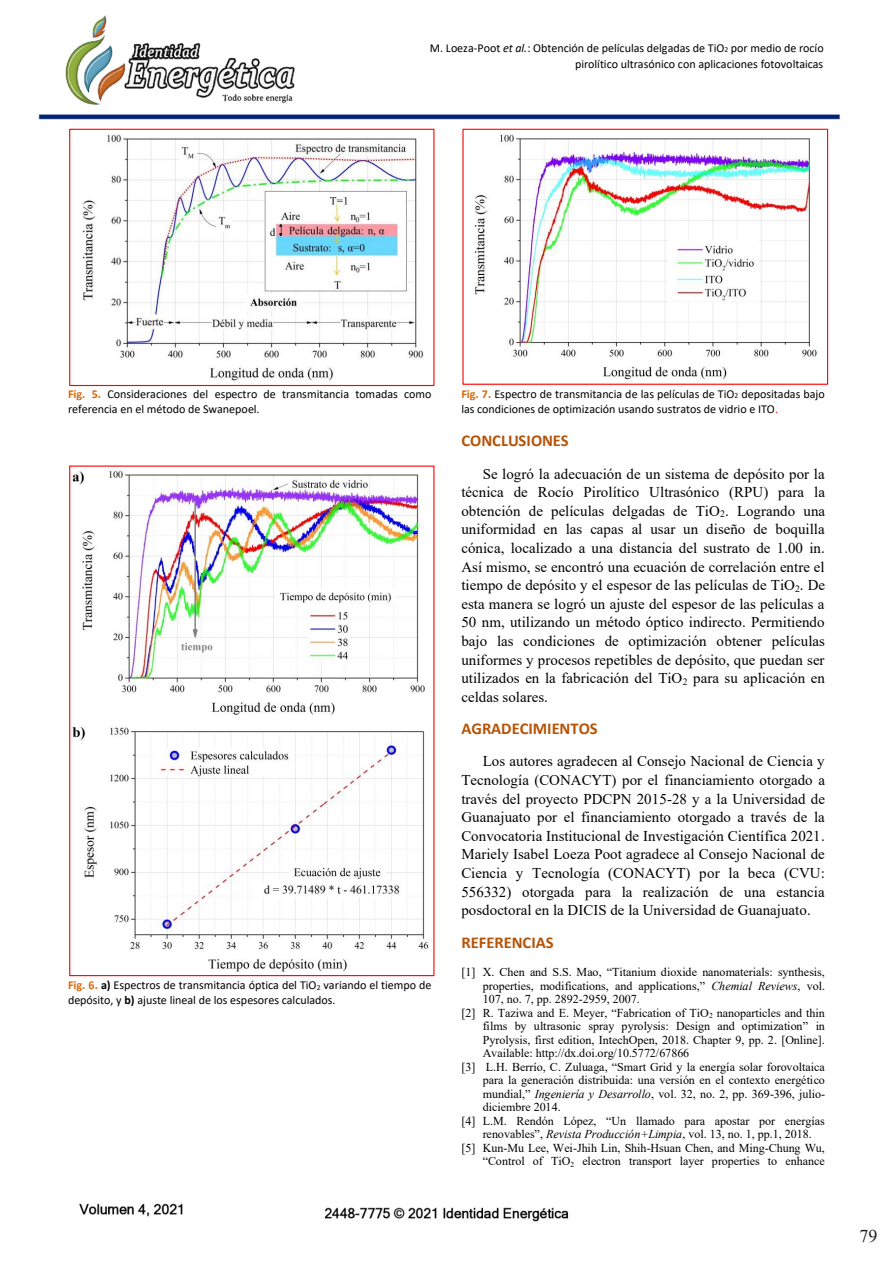
<style>
.page{position:relative;width:893px;height:1263px;background:#fff}
.page>*{position:absolute;margin:0;border:0;box-sizing:border-box;transform-origin:0 0}
.t1{font:18px "Times New Roman";color:#231f20}
.t2{font:700 16.5px "Calibri";color:#b65307}
.t3{font:15px/18.6px "Times New Roman";color:#000;text-align:justify}
.t4{font:12px "Times New Roman";letter-spacing:-.005em;color:#000}
.t5{font:12px/15px "Calibri";letter-spacing:-.005em;color:#000}
.s1{font-style:italic}
.s2{font-size:7.5px}
.s3{font-weight:700;color:#d9670c}
.s4{font-weight:700}
.s5{color:#f00}
</style>
<div class="page">
<img style="left:38px;top:15px;width:802px;height:1207px">
<img style="left:71px;top:131px;width:361px;height:253px">
<div style="left:69px;top:129px;width:365px;height:257px;border:1px solid #f00"></div>
<img style="left:71px;top:467px;width:361px;height:507px">
<img style="left:464px;top:131px;width:362px;height:252px">
<div style="left:462px;top:129px;width:366px;height:256px;border:1px solid #f00"></div>
<p class="t5" style="left:430px;top:39px;width:395px;line-height:15.9px;text-align:right">M. Loeza-Poot <span class="s1">et al.</span>: Obtención de películas delgadas de TiO<span class="s2">2</span> por medio de rocío pirolítico ultrasónico con aplicaciones fotovoltaicas</p>
<p class="t5" style="left:68px;top:386px;width:365px"><span class="s3">Fig. 5.</span> Consideraciones del espectro de transmitancia tomadas como referencia en el método de Swanepoel.</p>
<p class="t5" style="left:68px;top:977px;width:365px"><span class="s3">Fig. 6.</span> <span class="s4">a)</span> Espectros de transmitancia óptica del TiO<span class="s2">2</span> variando el tiempo de depósito, y <span class="s4">b)</span> ajuste lineal de los espesores calculados.</p>
<p class="t5" style="left:461px;top:386px;width:365px"><span class="s3">Fig. 7.</span> Espectro de transmitancia de las películas de TiO<span class="s2">2</span> depositadas bajo las condiciones de optimización usando sustratos de vidrio e ITO<span class="s5">.</span></p>
<p class="t2" style="left:461px;top:429px;width:109px">CONCLUSIONES</p>
<p class="t3" style="left:461px;top:464px;width:365px;text-indent:21px">Se logró la adecuación de un sistema de depósito por la técnica de Rocío Pirolítico Ultrasónico (RPU) para la obtención de películas delgadas de TiO<sub>2</sub>. Logrando una uniformidad en las capas al usar un diseño de boquilla cónica, localizado a una distancia del sustrato de 1.00 in.<br>Así mismo, se encontró una ecuación de correlación entre el tiempo de depósito y el espesor de las películas de TiO<sub>2</sub>. De esta manera se logró un ajuste del espesor de las películas a 50 nm, utilizando un método óptico indirecto. Permitiendo bajo las condiciones de optimización obtener películas uniformes y procesos repetibles de depósito, que puedan ser utilizados en la fabricación del TiO<sub>2</sub> para su aplicación en celdas solares.</p>
<p class="t2" style="left:461px;top:717px;width:138px">AGRADECIMIENTOS</p>
<p class="t3" style="left:461px;top:751px;width:365px;text-indent:21px">Los autores agradecen al Consejo Nacional de Ciencia y Tecnología (CONACYT) por el financiamiento otorgado a través del proyecto PDCPN 2015-28 y a la Universidad de Guanajuato por el financiamiento otorgado a través de la Convocatoria Institucional de Investigación Científica 2021.<br>Mariely Isabel Loeza Poot agradece al Consejo Nacional de Ciencia y Tecnología (CONACYT) por la beca (CVU:<br>556332) otorgada para la realización de una estancia posdoctoral en la DICIS de la Universidad de Guanajuato.</p>
<p class="t2" style="left:461px;top:930px;width:94px">REFERENCIAS</p>
<p class="t4" style="left:461px;top:964px;width:365px">[1] X. Chen and S.S. Mao, “Titanium dioxide nanomaterials: synthesis,</p>
<p class="t4" style="left:483px;top:977px;width:344px">properties, modifications, and applications,” <span class="s1">Chemial Reviews</span>, vol.</p>
<p class="t4" style="left:483px;top:991px;width:159px">107, no. 7, pp. 2892-2959, 2007.</p>
<p class="t4" style="left:461px;top:1004px;width:365px">[2] R. Taziwa and E. Meyer, “Fabrication of TiO<sub>2</sub> nanoparticles and thin</p>
<p class="t4" style="left:483px;top:1018px;width:344px">films by ultrasonic spray pyrolysis: Design and optimization” in</p>
<p class="t4" style="left:483px;top:1031px;width:344px">Pyrolysis, first edition, IntechOpen, 2018. Chapter 9, pp. 2. [Online].</p>
<p class="t4" style="left:483px;top:1045px;width:208px">Available: http://dx.doi.org/10.5772/67866</p>
<p class="t4" style="left:461px;top:1058px;width:365px">[3] L.H. Berrío, C. Zuluaga, “Smart Grid y la energía solar forovoltaica</p>
<p class="t4" style="left:483px;top:1072px;width:344px">para la generación distribuida: una versión en el contexto energético</p>
<p class="t4" style="left:483px;top:1085px;width:344px">mundial,” <span class="s1">Ingeniería y Desarrollo</span>, vol. 32, no. 2, pp. 369-396, julio-</p>
<p class="t4" style="left:483px;top:1099px;width:80px">diciembre 2014.</p>
<p class="t4" style="left:461px;top:1112px;width:365px">[4] L.M. Rendón López, “Un llamado para apostar por energías</p>
<p class="t4" style="left:483px;top:1126px;width:331px">renovables”, <span class="s1">Revista Producción+Limpia</span>, vol. 13, no. 1, pp.1, 2018.</p>
<p class="t4" style="left:461px;top:1139px;width:365px">[5] Kun-Mu Lee, Wei-Jhih Lin, Shih-Hsuan Chen, and Ming-Chung Wu,</p>
<p class="t4" style="left:483px;top:1153px;width:344px">“Control of TiO<sub>2</sub> electron transport layer properties to enhance</p>
<p class="t1" style="left:859px;top:1224px;width:19px">79</p>
</div>
